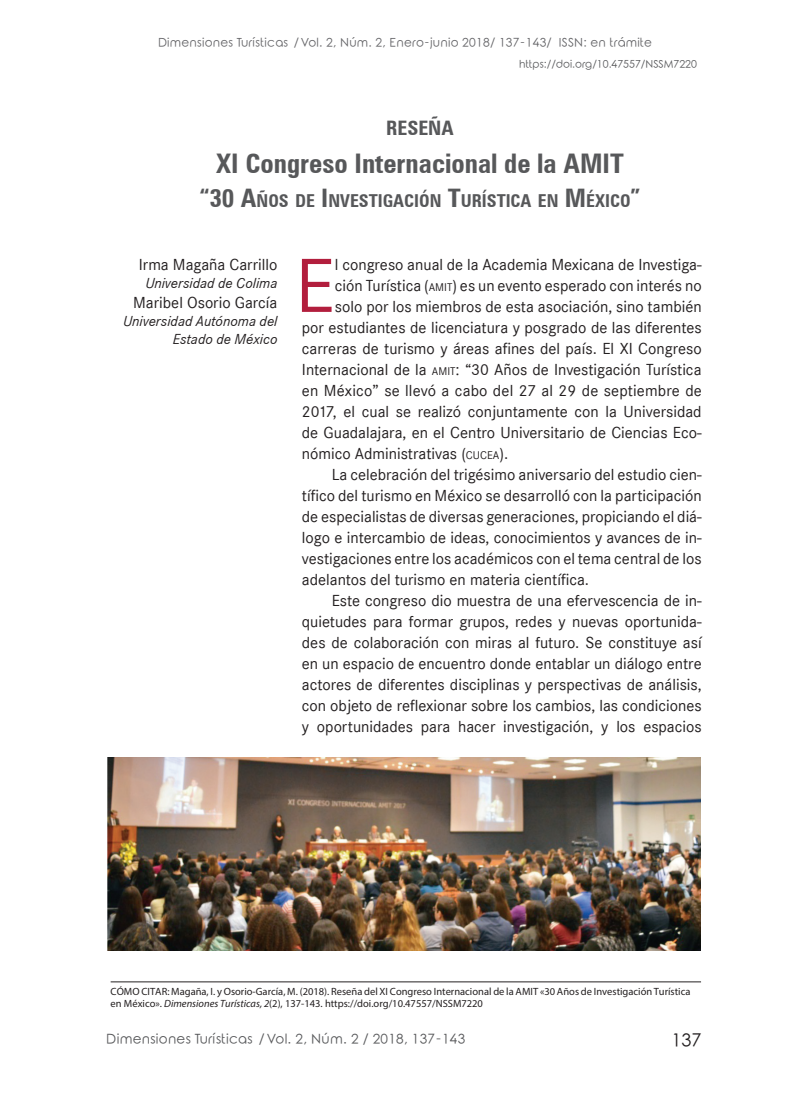
<style>
.page{position:relative;width:808px;height:1106px;background:#fff}
.page>*{position:absolute;margin:0;border:0;box-sizing:border-box;transform-origin:0 0}
.t1{font:79.5px "Corporate S";color:#b21e3d}
.t2{font:27px "Zurich Bold Condensed BT";color:#57585a}
.t3{font:19.95px "Zurich Bold Condensed BT";color:#57585a}
.t4{font:18px "Rounded Elegance";color:#231f20}
.t5{font:17.85px "Zurich Bold Condensed BT";color:#57585a}
.t6{font:16.5px "Corporate S";color:#231f20}
.t7{font:italic 15px/18px "Corporate S";color:#231f20;text-align:right}
.t8{font:13.5px "Rounded Elegance";letter-spacing:.02em;color:#57585a}
.t9{font:12px "Rounded Elegance";letter-spacing:.02em;color:#636366}
.t10{font:10.5px/12.6px "Myriad Pro";color:#231f20}
.t11{font:10.5px "Rounded Elegance";color:#57585a}
.s1{font-style:inherit}
.s2{font-size:25.5px}
.s3{font-size:11.55px}
.s4{font-style:italic}
</style>
<div class="page">
<img style="left:108px;top:758px;width:592px;height:192px">
<hr style="left:111px;top:981px;width:590px;height:1px;background:#231f20">
<p class="t9" style="left:158px;top:35px;width:496px">Dimensiones Turísticas / Vol. 2, Núm. 2, Enero-junio 2018/ 137-143/ ISSN<span class="s1">:</span> en trámite</p>
<p class="t11" style="left:519px;top:58px;width:179px">https://doi.org/10.47557/NSSM7220</p>
<p class="t3" style="left:386px;top:116px;width:69px">RESEÑA</p>
<h2 class="t2" style="left:216px;top:147px;width:409px">XI Congreso Internacional de la AMIT</h2>
<p class="t5" style="left:199px;top:189px;width:443px"><span class="s2">“30 A</span>ÑOS DE <span class="s2">I</span>NVESTIGACIÓN <span class="s2">T</span>URÍSTICA EN <span class="s2">M</span>ÉXICO<span class="s2">”</span></p>
<p class="t6" style="left:139px;top:255px;width:140px">Irma Magaña Carrillo</p>
<p class="t7" style="left:146px;top:274px;width:133px">Universidad de Colima</p>
<p class="t6" style="left:133px;top:293px;width:146px">Maribel Osorio García</p>
<p class="t7" style="left:124px;top:312px;width:155px">Universidad Autónoma del<br>Estado de México</p>
<h1 class="t1" style="left:295px;top:240px;width:41px">E</h1>
<p class="t6" style="left:335px;top:255px;width:368px">l congreso anual de la Academia Mexicana de Investiga-</p>
<p class="t6" style="left:335px;top:276px;width:368px">ción Turística (<span class="s3">AMIT</span>) es un evento esperado con interés no</p>
<p class="t6" style="left:335px;top:297px;width:368px">solo por los miembros de esta asociación, sino también</p>
<p class="t6" style="left:302px;top:318px;width:401px">por estudiantes de licenciatura y posgrado de las diferentes</p>
<p class="t6" style="left:302px;top:339px;width:401px">carreras de turismo y áreas afines del país. El XI Congreso</p>
<p class="t6" style="left:302px;top:360px;width:401px">Internacional de la <span class="s3">AMIT</span>: “30 Años de Investigación Turística</p>
<p class="t6" style="left:302px;top:381px;width:401px">en México” se llevó a cabo del 27 al 29 de septiembre de</p>
<p class="t6" style="left:302px;top:402px;width:401px">2017, el cual se realizó conjuntamente con la Universidad</p>
<p class="t6" style="left:302px;top:423px;width:401px">de Guadalajara, en el Centro Universitario de Ciencias Eco-</p>
<p class="t6" style="left:302px;top:444px;width:208px">nómico Administrativas (<span class="s3">CUCEA</span>).</p>
<p class="t6" style="left:332px;top:465px;width:371px">La celebración del trigésimo aniversario del estudio cien-</p>
<p class="t6" style="left:302px;top:486px;width:401px">tífico del turismo en México se desarrolló con la participación</p>
<p class="t6" style="left:302px;top:507px;width:401px">de especialistas de diversas generaciones, propiciando el diá-</p>
<p class="t6" style="left:302px;top:528px;width:401px">logo e intercambio de ideas, conocimientos y avances de in-</p>
<p class="t6" style="left:302px;top:549px;width:401px">vestigaciones entre los académicos con el tema central de los</p>
<p class="t6" style="left:302px;top:570px;width:289px">adelantos del turismo en materia científica.</p>
<p class="t6" style="left:332px;top:591px;width:371px">Este congreso dio muestra de una efervescencia de in-</p>
<p class="t6" style="left:302px;top:612px;width:401px">quietudes para formar grupos, redes y nuevas oportunida-</p>
<p class="t6" style="left:302px;top:633px;width:401px">des de colaboración con miras al futuro. Se constituye así</p>
<p class="t6" style="left:302px;top:654px;width:401px">en un espacio de encuentro donde entablar un diálogo entre</p>
<p class="t6" style="left:302px;top:675px;width:401px">actores de diferentes disciplinas y perspectivas de análisis,</p>
<p class="t6" style="left:302px;top:696px;width:401px">con objeto de reflexionar sobre los cambios, las condiciones</p>
<p class="t6" style="left:302px;top:717px;width:401px">y oportunidades para hacer investigación, y los espacios</p>
<p class="t10" style="left:111px;top:984px;width:581px">CÓMO CITAR: Magaña, I. y Osorio-García, M. (2018). Reseña del XI Congreso Internacional de la AMIT «30 Años de Investigación Turística en México». <span class="s4">Dimensiones Turísticas, 2</span>(2), 137-143. https://doi.org/10.47557/NSSM7220</p>
<p class="t8" style="left:106px;top:1030px;width:360px">Dimensiones Turísticas / Vol. 2, Núm. 2 / 2018, 137-143</p>
<p class="t4" style="left:671px;top:1029px;width:32px">137</p>
</div>
